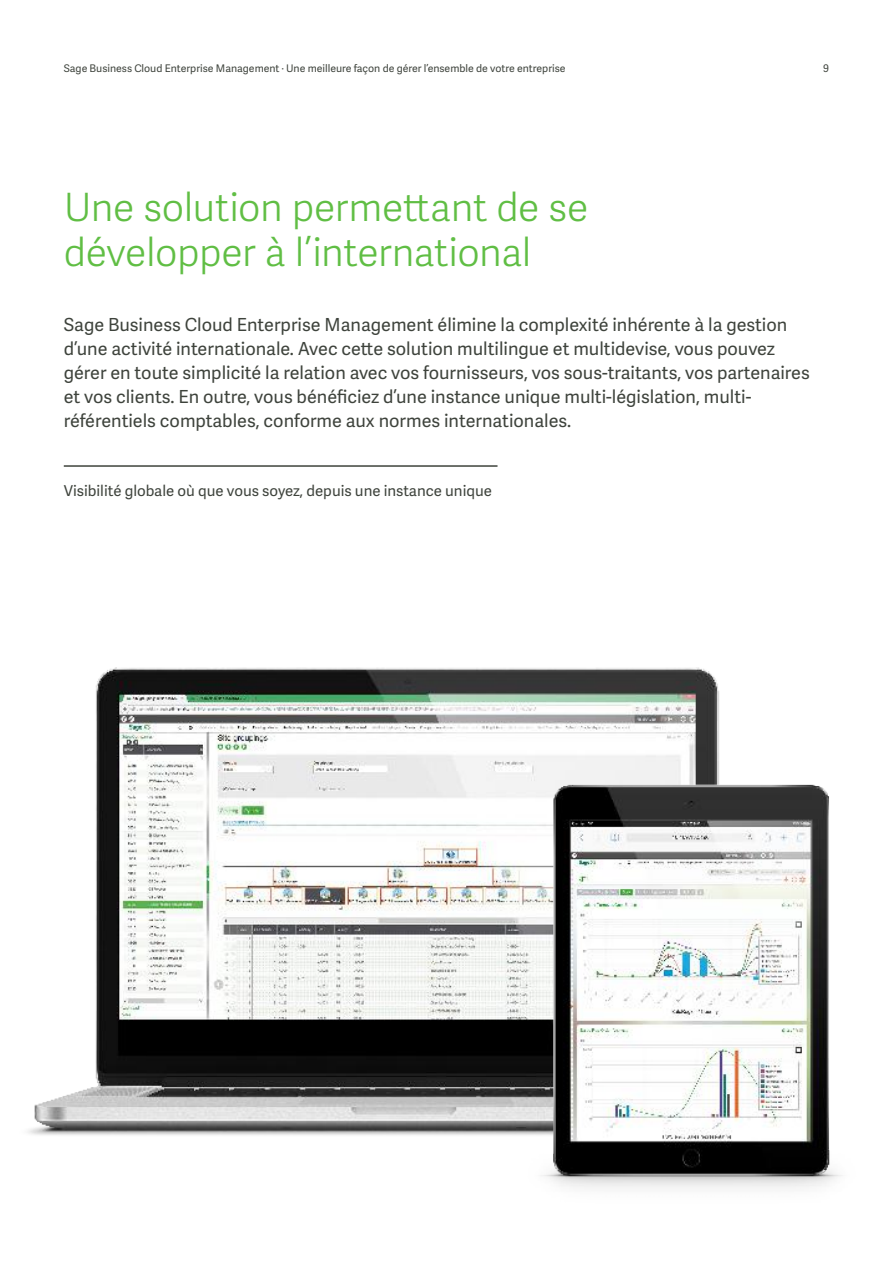
<style>
.page{position:relative;width:893px;height:1263px;background:#fff}
.page>*{position:absolute;margin:0;border:0;box-sizing:border-box;transform-origin:0 0}
.t1{font:39px/45px "Adelle Sans SAGE Lt";letter-spacing:-.01em;color:#60be44}
.t2{font:18px/24px "Adelle Sans SAGE";color:#3e433c}
.t3{font:15px "Adelle Sans SAGE";color:#3e433c}
.t4{font:10.5px "Adelle Sans SAGE";color:#3e433c}
</style>
<div class="page">
<img style="left:28px;top:667px;width:691px;height:468px">
<img style="left:424px;top:730px;width:418px;height:458px">
<hr style="left:64px;top:465px;width:433px;height:2px;background:#3e433c">
<p class="t4" style="left:64px;top:61px;width:503px">Sage Business Cloud Enterprise Management · Une meilleure façon de gérer l’ensemble de votre entreprise</p>
<p class="t4" style="left:823px;top:61px;width:7px">9</p>
<h1 class="t1" style="left:64px;top:183px;width:526px">Une solution permettant de se développer à l’international</h1>
<p class="t2" style="left:64px;top:312px;width:747px">Sage Business Cloud Enterprise Management élimine la complexité inhérente à la gestion d’une activité internationale. Avec cette solution multilingue et multidevise, vous pouvez gérer en toute simplicité la relation avec vos fournisseurs, vos sous-traitants, vos partenaires et vos clients. En outre, vous bénéficiez d’une instance unique multi-législation, multi&shy;référentiels comptables, conforme aux normes internationales.</p>
<p class="t3" style="left:64px;top:480px;width:430px">Visibilité globale où que vous soyez, depuis une instance unique</p>
</div>
